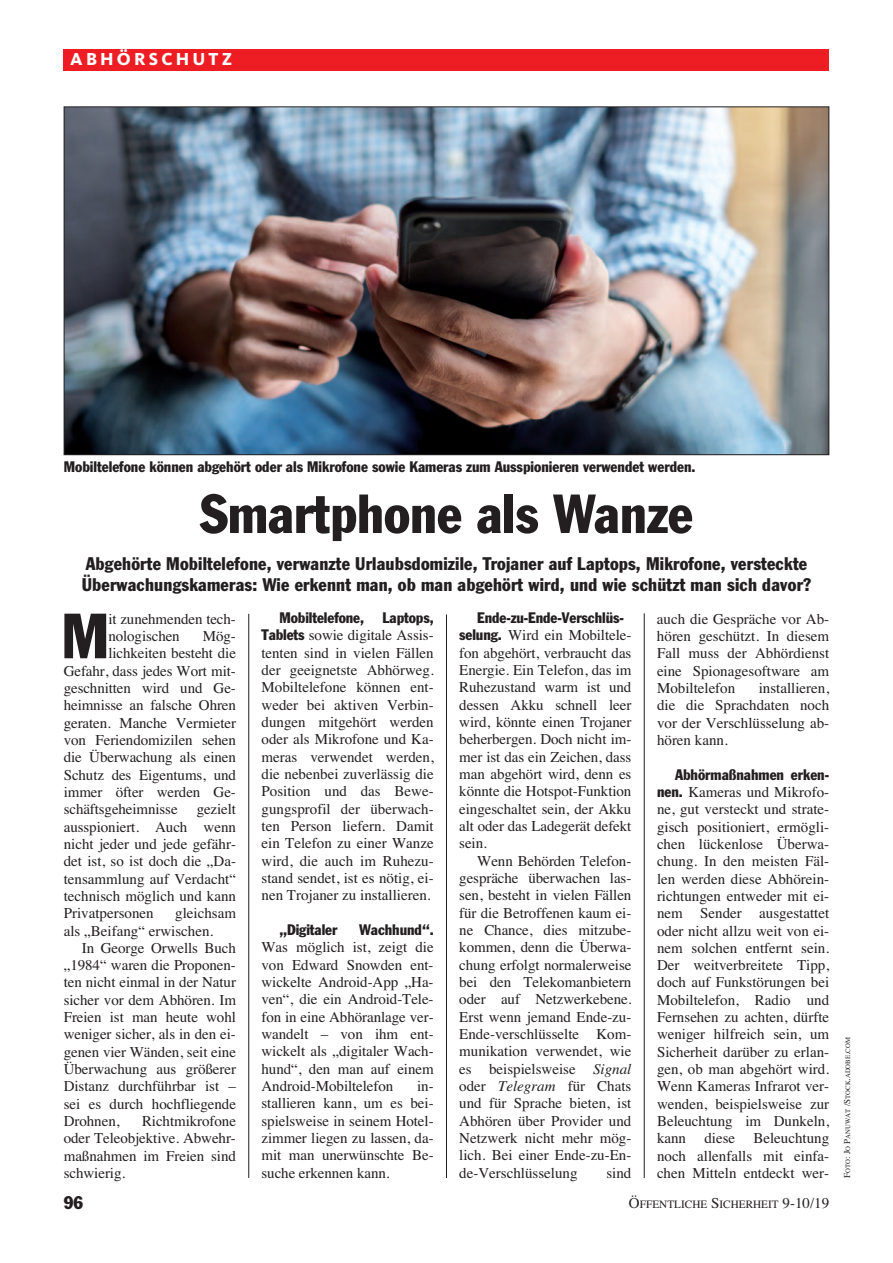
<style>
.page{position:relative;width:893px;height:1263px;background:#fff}
.page>*{position:absolute;margin:0;border:0;box-sizing:border-box;transform-origin:0 0}
.t1{font:condensed 62.7px "Franklin Gothic";color:#231f20}
.t2{font:condensed 54px "Franklin Gothic";color:#231f20}
.t3{font:condensed 18px/21.6px "Franklin Gothic";letter-spacing:.01em;color:#231f20}
.t4{font:800 18px "Kievit";letter-spacing:.175em;color:#fff}
.t5{font:15px/17.2px "Times";letter-spacing:-.005em;color:#231f20;text-align:justify}
.t6{font:condensed 15px "Franklin Gothic";color:#231f20}
.t7{font:11.25px "Times";color:#231f20}
.t8{font:6.75px "Times";color:#231f20}
.s1{font-family:"Franklin Gothic";font-stretch:condensed}
.s2{font-style:italic}
.s3{font-size:15px}
.s4{font-size:9px}
</style>
<div class="page">
<div style="left:64px;top:49px;width:765px;height:21px;background:#ee1d23"></div>
<hr style="left:644px;top:613px;width:1px;height:565px;background:#231f20">
<hr style="left:248px;top:614px;width:1px;height:564px;background:#231f20">
<hr style="left:446px;top:614px;width:1px;height:564px;background:#231f20">
<img style="left:66px;top:109px;width:761px;height:344px">
<p class="t4" style="left:70px;top:53px;width:163px">ABHÖRSCHUTZ</p>
<p class="t6" style="left:64px;top:461px;width:633px">Mobiltelefone können abgehört oder als Mikrofone sowie Kameras zum Ausspionieren verwendet werden.</p>
<h2 class="t2" style="left:200px;top:494px;width:494px">Smartphone als Wanze</h2>
<p class="t3" style="left:82px;top:554px;width:731px">Abgehörte Mobiltelefone, verwanzte Urlaubsdomizile, Trojaner auf Laptops, Mikrofone, versteckte<br>Überwachungskameras: Wie erkennt man, ob man abgehört wird, und wie schützt man sich davor?</p>
<h1 class="t1" style="left:62px;top:614px;width:49px">M</h1>
<p class="t5" style="left:108px;top:610px;width:129px">it zunehmenden tech&shy;nologischen</p>
<p class="t5" style="left:203px;top:627px;width:34px">Mög-</p>
<p class="t5" style="left:108px;top:644px;width:129px">lichkeiten besteht die</p>
<p class="t5" style="left:64px;top:662px;width:174px">Gefahr, dass jedes Wort mit-</p>
<p class="t5" style="left:64px;top:679px;width:174px">geschnitten wird und Ge-</p>
<p class="t5" style="left:64px;top:696px;width:174px">heimnisse an falsche Ohren</p>
<p class="t5" style="left:64px;top:714px;width:174px">geraten. Manche Vermieter</p>
<p class="t5" style="left:64px;top:731px;width:174px">von Feriendomizilen sehen</p>
<p class="t5" style="left:64px;top:748px;width:174px">die Überwachung als einen</p>
<p class="t5" style="left:64px;top:766px;width:174px">Schutz des Eigentums, und</p>
<p class="t5" style="left:64px;top:783px;width:174px">immer öfter werden Ge-</p>
<p class="t5" style="left:64px;top:800px;width:115px">schäftsgeheimnisse</p>
<p class="t5" style="left:64px;top:800px;width:174px;text-indent:133px">gezielt ausspioniert. Auch wenn nicht jeder und jede gefähr&shy;det ist, so ist doch die „Da&shy;tensammlung auf Verdacht“ technisch möglich und kann Privatpersonen</p>
<p class="t5" style="left:64px;top:904px;width:174px;text-indent:111px">gleichsam als „Beifang“ erwischen.</p>
<p class="t5" style="left:64px;top:939px;width:174px;text-indent:18px">In George Orwells Buch „1984“ waren die Proponen&shy;ten nicht einmal in der Natur sicher vor dem Abhören. Im Freien ist man heute wohl weniger sicher, als in den ei&shy;genen vier Wänden, seit eine Überwachung aus größerer Distanz durchführbar ist – sei es durch hochfliegende Drohnen,</p>
<p class="t5" style="left:64px;top:1112px;width:174px;text-indent:78px">Richtmikrofone oder Teleobjektive. Abwehr&shy;maßnahmen im Freien sind schwierig.</p>
<p class="t3" style="left:64px;top:1193px;width:21px">96</p>
<p class="t6" style="left:280px;top:612px;width:156px">Mobiltelefone, Laptops,</p>
<p class="t5" style="left:262px;top:626px;width:174px"><span class="s1">Tablets</span> sowie digitale Assis&shy;tenten sind in vielen Fällen der geeignetste Abhörweg.<br>Mobiltelefone können ent&shy;weder bei aktiven Verbin&shy;dungen mitgehört werden oder als Mikrofone und Ka&shy;meras verwendet werden, die nebenbei zuverlässig die Position und das Bewe&shy;gungsprofil der überwach&shy;ten Person liefern. Damit ein Telefon zu einer Wanze wird, die auch im Ruhezu&shy;stand sendet, ist es nötig, ei&shy;nen Trojaner zu installieren.</p>
<p class="t6" style="left:279px;top:924px;width:59px">„Digitaler</p>
<p class="t6" style="left:359px;top:924px;width:76px">Wachhund“.</p>
<p class="t5" style="left:261px;top:938px;width:174px">Was möglich ist, zeigt die von Edward Snowden ent&shy;wickelte Android-App „Ha&shy;ven“, die ein Android-Tele&shy;fon in eine Abhöranlage ver&shy;wandelt – von ihm ent&shy;wickelt als „digitaler Wach&shy;hund“, den man auf einem Android-Mobiltelefon</p>
<p class="t5" style="left:261px;top:1077px;width:174px;text-indent:156px">in&shy;stallieren kann, um es bei&shy;spielsweise in seinem Hotel&shy;zimmer liegen zu lassen, da&shy;mit man unerwünschte Be&shy;suche erkennen kann.</p>
<p class="t6" style="left:477px;top:612px;width:148px">Ende-zu-Ende-Verschlüs-</p>
<p class="t5" style="left:459px;top:626px;width:174px"><span class="s1">selung.</span> Wird ein Mobiltele&shy;fon abgehört, verbraucht das Energie. Ein Telefon, das im Ruhezustand warm ist und dessen Akku schnell leer wird, könnte einen Trojaner beherbergen. Doch nicht im&shy;mer ist das ein Zeichen, dass man abgehört wird, denn es könnte die Hotspot-Funktion eingeschaltet sein, der Akku alt oder das Ladegerät defekt sein.</p>
<p class="t5" style="left:459px;top:852px;width:174px;text-indent:18px">Wenn Behörden Telefon&shy;gespräche überwachen las&shy;sen, besteht in vielen Fällen für die Betroffenen kaum ei&shy;ne Chance, dies mitzube&shy;kommen, denn die Überwa&shy;chung erfolgt normalerweise bei den Telekomanbietern oder auf Netzwerkebene.<br>Erst wenn jemand Ende-zu-Ende-verschlüsselte Kom&shy;munikation verwendet, wie es beispielsweise <span class="s2">Signal </span>oder <span class="s2">Telegram</span> für Chats und für Sprache bieten, ist Abhören über Provider und Netzwerk nicht mehr mög&shy;lich. Bei einer Ende-zu-En&shy;de-Verschlüsselung</p>
<p class="t5" style="left:657px;top:610px;width:174px">auch die Gespräche vor Ab&shy;hören geschützt. In diesem Fall muss der Abhördienst eine Spionagesoftware am Mobiltelefon</p>
<p class="t5" style="left:657px;top:679px;width:174px;text-indent:102px">installieren, die die Sprachdaten noch vor der Verschlüsselung ab&shy;hören kann.</p>
<p class="t6" style="left:675px;top:769px;width:156px">Abhörmaßnahmen erken-</p>
<p class="t5" style="left:657px;top:783px;width:174px"><span class="s1">nen.</span> Kameras und Mikrofo&shy;ne, gut versteckt und strate&shy;gisch positioniert, ermögli&shy;chen lückenlose Überwa&shy;chung. In den meisten Fäl&shy;len werden diese Abhörein&shy;richtungen entweder mit ei&shy;nem Sender ausgestattet oder nicht allzu weit von ei&shy;nem solchen entfernt sein.<br>Der weitverbreitete Tipp, doch auf Funkstörungen bei Mobiltelefon, Radio und Fernsehen zu achten, dürfte weniger hilfreich sein, um Sicherheit darüber zu erlan&shy;gen, ob man abgehört wird.<br>Wenn Kameras Infrarot ver&shy;wenden, beispielsweise zur Beleuchtung im Dunkeln, kann diese Beleuchtung noch allenfalls mit einfa&shy;chen Mitteln entdeckt wer-</p>
<p class="t7" style="left:629px;top:1198px;width:202px"><span class="s3">Ö</span>FFENTLICHE <span class="s3">S</span>ICHERHEIT <span class="s3">9-10/19</span></p>
<p class="t5" style="left:606px;top:1164px;width:27px">sind</p>
<p class="t8" style="left:844px;top:1178px;width:142px;rotate:-90deg"><span class="s4">F</span>OTO<span class="s4">: J</span>O <span class="s4">P</span>ANUWAT <span class="s4">/S</span>TOCK<span class="s4">.</span>ADOBE<span class="s4">.</span>COM</p>
</div>
